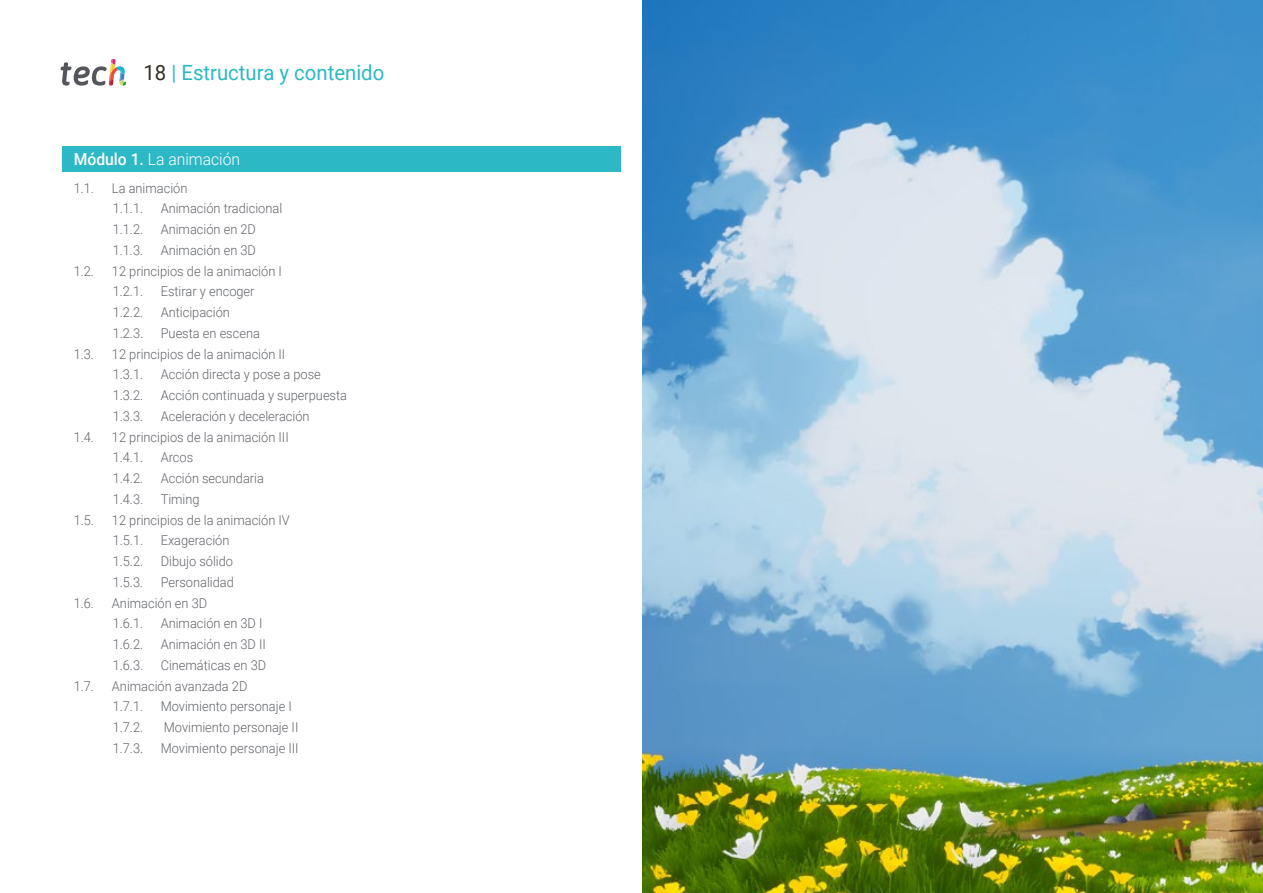
<style>
.page{position:relative;width:1263px;height:893px;background:#fff}
.page>*{position:absolute;margin:0;border:0;box-sizing:border-box;transform-origin:0 0}
.t1{font:21px "Roboto";color:#2db8c5}
.t2{font:300 16.5px "Roboto";color:#fff;scale:.95 1}
.t3{font:300 13.5px/20.7px "Roboto";color:#61646a;scale:.95 1}
.s1{color:#312e20}
.s2{font-weight:500}
</style>
<div class="page">
<div style="left:63px;top:147px;width:558px;height:25px;background:#2db8c5"></div>
<svg style="left:61px;top:59px;width:65px;height:27px"></svg>
<img style="left:642px;top:0;width:621px;height:893px">
<h1 class="t1" style="left:144px;top:57px;width:242px"><span class="s1">18</span> | Estructura y contenido</h1>
<p class="t2" style="left:74px;top:148px;width:177px"><span class="s2">Módulo 1.</span> La animación</p>
<p class="t3" style="left:74px;top:177px;width:23px">1.1.</p>
<p class="t3" style="left:112px;top:177px;width:81px">La animación<br>1.1.1.</p>
<p class="t3" style="left:161px;top:198px;width:129px">Animación tradicional</p>
<p class="t3" style="left:113px;top:218px;width:34px">1.1.2.</p>
<p class="t3" style="left:161px;top:218px;width:102px">Animación en 2D</p>
<p class="t3" style="left:113px;top:239px;width:34px">1.1.3.</p>
<p class="t3" style="left:161px;top:239px;width:102px">Animación en 3D</p>
<p class="t3" style="left:74px;top:260px;width:23px">1.2.</p>
<p class="t3" style="left:112px;top:260px;width:180px">12 principios de la animación I<br>1.2.1.</p>
<p class="t3" style="left:161px;top:281px;width:100px">Estirar y encoger</p>
<p class="t3" style="left:113px;top:301px;width:34px">1.2.2.</p>
<p class="t3" style="left:161px;top:301px;width:74px">Anticipación</p>
<p class="t3" style="left:113px;top:322px;width:34px">1.2.3.</p>
<p class="t3" style="left:161px;top:322px;width:106px">Puesta en escena</p>
<p class="t3" style="left:74px;top:343px;width:23px">1.3.</p>
<p class="t3" style="left:112px;top:343px;width:184px">12 principios de la animación II<br>1.3.1.</p>
<p class="t3" style="left:161px;top:364px;width:170px">Acción directa y pose a pose</p>
<p class="t3" style="left:113px;top:384px;width:34px">1.3.2.</p>
<p class="t3" style="left:161px;top:384px;width:198px">Acción continuada y superpuesta</p>
<p class="t3" style="left:113px;top:405px;width:34px">1.3.3.</p>
<p class="t3" style="left:161px;top:405px;width:158px">Aceleración y deceleración</p>
<p class="t3" style="left:74px;top:426px;width:23px">1.4.</p>
<p class="t3" style="left:112px;top:426px;width:188px">12 principios de la animación III<br>1.4.1.</p>
<p class="t3" style="left:161px;top:447px;width:36px">Arcos</p>
<p class="t3" style="left:113px;top:467px;width:34px">1.4.2.</p>
<p class="t3" style="left:161px;top:467px;width:110px">Acción secundaria</p>
<p class="t3" style="left:113px;top:488px;width:34px">1.4.3.</p>
<p class="t3" style="left:161px;top:488px;width:42px">Timing</p>
<p class="t3" style="left:74px;top:509px;width:23px">1.5.</p>
<p class="t3" style="left:112px;top:509px;width:189px">12 principios de la animación IV<br>1.5.1.</p>
<p class="t3" style="left:161px;top:530px;width:74px">Exageración</p>
<p class="t3" style="left:113px;top:550px;width:34px">1.5.2.</p>
<p class="t3" style="left:161px;top:550px;width:78px">Dibujo sólido</p>
<p class="t3" style="left:113px;top:571px;width:34px">1.5.3.</p>
<p class="t3" style="left:161px;top:571px;width:79px">Personalidad</p>
<p class="t3" style="left:74px;top:592px;width:23px">1.6.</p>
<p class="t3" style="left:112px;top:592px;width:102px">Animación en 3D<br>1.6.1.</p>
<p class="t3" style="left:161px;top:613px;width:109px">Animación en 3D I</p>
<p class="t3" style="left:113px;top:633px;width:34px">1.6.2.</p>
<p class="t3" style="left:161px;top:633px;width:112px">Animación en 3D II</p>
<p class="t3" style="left:113px;top:654px;width:34px">1.6.3.</p>
<p class="t3" style="left:161px;top:654px;width:113px">Cinemáticas en 3D</p>
<p class="t3" style="left:74px;top:675px;width:23px">1.7.</p>
<p class="t3" style="left:112px;top:675px;width:144px">Animación avanzada 2D<br>1.7.1.</p>
<p class="t3" style="left:161px;top:696px;width:140px">Movimiento personaje I</p>
<p class="t3" style="left:113px;top:716px;width:34px">1.7.2.</p>
<p class="t3" style="left:164px;top:716px;width:143px">Movimiento personaje II</p>
<p class="t3" style="left:113px;top:737px;width:34px">1.7.3.</p>
<p class="t3" style="left:161px;top:737px;width:147px">Movimiento personaje III</p>
</div>
